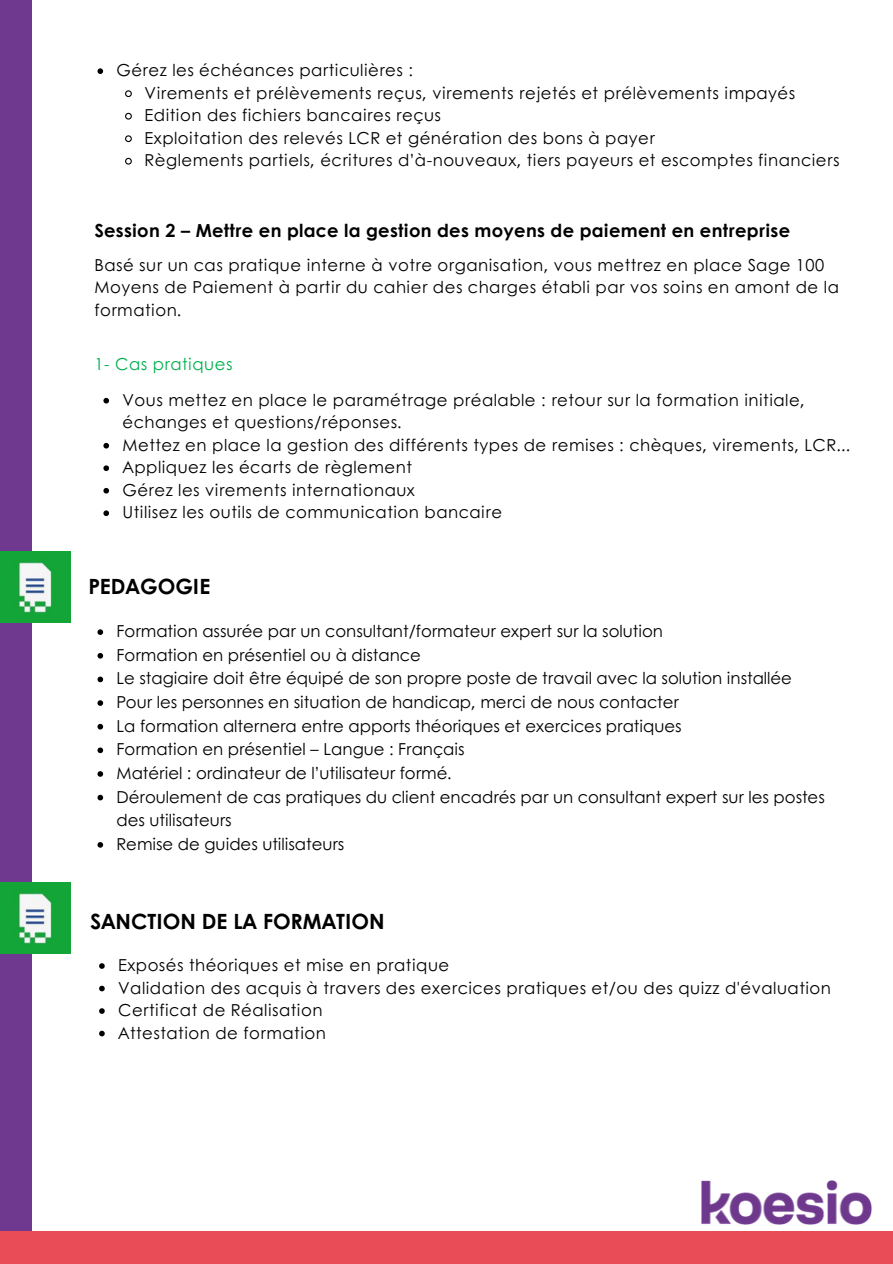
<style>
.page{position:relative;width:893px;height:1264px;background:#fff}
.page>*{position:absolute;margin:0;border:0;box-sizing:border-box;transform-origin:0 0}
.t1{font:700 21px "Century Gothic";color:#000}
.t2{font:700 18px "Century Gothic";letter-spacing:.015em;color:#000}
.t3{font:16.5px/22.5px "Century Gothic";letter-spacing:.03em;color:#000}
.t4{font:16.5px/23.7px "Century Gothic";color:#000}
.t5{font:16.5px "Century Gothic";letter-spacing:.03em;color:#00b050}
</style>
<div class="page">
<div style="left:0;top:0;width:32px;height:1231px;background:#6e398e"></div>
<div style="left:0;top:1231px;width:892px;height:32px;background:#ea4c57"></div>
<img style="left:701px;top:1180px;width:170px;height:43px">
<svg style="left:103px;top:398px;width:6px;height:5px"></svg>
<svg style="left:103px;top:443px;width:6px;height:5px"></svg>
<svg style="left:103px;top:465px;width:6px;height:6px"></svg>
<svg style="left:103px;top:488px;width:6px;height:5px"></svg>
<svg style="left:103px;top:510px;width:6px;height:6px"></svg>
<svg style="left:97px;top:629px;width:6px;height:6px"></svg>
<svg style="left:97px;top:653px;width:6px;height:5px"></svg>
<svg style="left:97px;top:676px;width:6px;height:6px"></svg>
<svg style="left:97px;top:700px;width:6px;height:6px"></svg>
<svg style="left:97px;top:724px;width:6px;height:5px"></svg>
<svg style="left:97px;top:747px;width:6px;height:6px"></svg>
<svg style="left:97px;top:771px;width:6px;height:5px"></svg>
<svg style="left:97px;top:794px;width:6px;height:6px"></svg>
<svg style="left:97px;top:842px;width:6px;height:5px"></svg>
<img style="left:0;top:551px;width:70px;height:71px">
<svg style="left:99px;top:963px;width:6px;height:5px"></svg>
<svg style="left:99px;top:985px;width:6px;height:6px"></svg>
<svg style="left:99px;top:1008px;width:6px;height:5px"></svg>
<svg style="left:99px;top:1030px;width:6px;height:6px"></svg>
<img style="left:0;top:882px;width:70px;height:71px">
<svg style="left:97px;top:68px;width:6px;height:6px"></svg>
<svg style="left:125px;top:90px;width:7px;height:8px"></svg>
<svg style="left:125px;top:112px;width:7px;height:8px"></svg>
<svg style="left:125px;top:135px;width:7px;height:8px"></svg>
<svg style="left:125px;top:157px;width:7px;height:8px"></svg>
<p class="t3" style="left:116px;top:58px;width:298px">Gérez les échéances particulières :</p>
<p class="t3" style="left:145px;top:81px;width:652px">Virements et prélèvements reçus, virements rejetés et prélèvements impayés</p>
<p class="t3" style="left:145px;top:103px;width:298px">Edition des fichiers bancaires reçus</p>
<p class="t3" style="left:145px;top:126px;width:511px">Exploitation des relevés LCR et génération des bons à payer</p>
<p class="t3" style="left:145px;top:148px;width:696px">Règlements partiels, écritures d’à-nouveaux, tiers payeurs et escomptes financiers</p>
<p class="t2" style="left:94px;top:217px;width:697px">Session 2 – Mettre en place la gestion des moyens de paiement en entreprise</p>
<p class="t3" style="left:94px;top:253px;width:746px">Basé sur un cas pratique interne à votre organisation, vous mettrez en place Sage 100<br>Moyens de Paiement à partir du cahier des charges établi par vos soins en amont de la formation.</p>
<p class="t5" style="left:94px;top:352px;width:139px">1- Cas pratiques</p>
<p class="t3" style="left:122px;top:388px;width:683px">Vous mettez en place le paramétrage préalable : retour sur la formation initiale, échanges et questions/réponses.</p>
<p class="t3" style="left:122px;top:433px;width:729px">Mettez en place la gestion des différents types de remises : chèques, virements, LCR...</p>
<p class="t3" style="left:122px;top:455px;width:291px">Appliquez les écarts de règlement</p>
<p class="t3" style="left:122px;top:478px;width:294px">Gérez les virements internationaux</p>
<p class="t3" style="left:122px;top:500px;width:381px">Utilisez les outils de communication bancaire</p>
<p class="t1" style="left:88px;top:570px;width:123px">PEDAGOGIE</p>
<p class="t4" style="left:116px;top:618px;width:548px">Formation assurée par un consultant/formateur expert sur la solution</p>
<p class="t4" style="left:116px;top:642px;width:306px">Formation en présentiel ou à distance</p>
<p class="t4" style="left:116px;top:666px;width:677px">Le stagiaire doit être équipé de son propre poste de travail avec la solution installée</p>
<p class="t4" style="left:116px;top:689px;width:564px">Pour les personnes en situation de handicap, merci de nous contacter</p>
<p class="t4" style="left:116px;top:713px;width:566px">La formation alternera entre apports théoriques et exercices pratiques</p>
<p class="t4" style="left:116px;top:736px;width:349px">Formation en présentiel – Langue : Français</p>
<p class="t4" style="left:116px;top:760px;width:336px">Matériel : ordinateur de l’utilisateur formé.</p>
<p class="t4" style="left:116px;top:784px;width:709px">Déroulement de cas pratiques du client encadrés par un consultant expert sur les postes des utilisateurs</p>
<p class="t4" style="left:116px;top:831px;width:229px">Remise de guides utilisateurs</p>
<p class="t1" style="left:90px;top:905px;width:296px">SANCTION DE LA FORMATION</p>
<p class="t3" style="left:118px;top:953px;width:332px">Exposés théoriques et mise en pratique</p>
<p class="t3" style="left:118px;top:975px;width:714px">Validation des acquis à travers des exercices pratiques et/ou des quizz d'évaluation</p>
<p class="t3" style="left:118px;top:998px;width:206px">Certificat de Réalisation</p>
<p class="t3" style="left:118px;top:1020px;width:209px">Attestation de formation</p>
</div>
